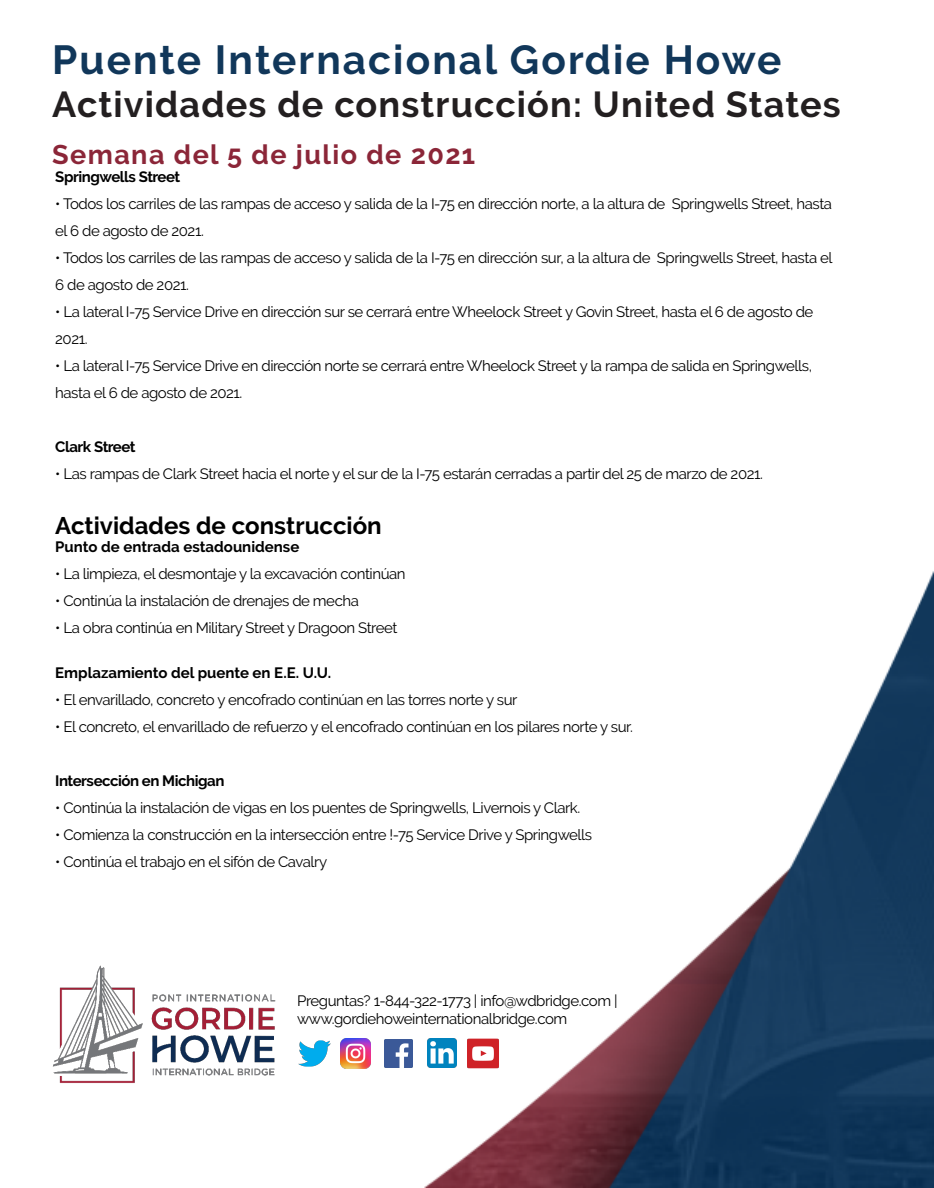
<style>
.page{position:relative;width:934px;height:1188px;background:#fff}
.page>*{position:absolute;margin:0;border:0;box-sizing:border-box;transform-origin:0 0}
.t1{font:700 40.5px "Raleway";letter-spacing:.05em;color:#11375a}
.t2{font:700 36px "Raleway";letter-spacing:.03em;color:#231f20}
.t3{font:700 27px "Raleway";letter-spacing:.05em;color:#8b2638}
.t4{font:700 24px "Raleway";color:#000}
.t5{font:15px/27px "Raleway";letter-spacing:-.03em;color:#000}
.t6{font:700 15px "Raleway";letter-spacing:-.015em;color:#000}
</style>
<div class="page">
<img style="left:343px;top:571px;width:590px;height:617px">
<img style="left:298px;top:1040px;width:33px;height:27px">
<img style="left:385px;top:1039px;width:28px;height:28px">
<img style="left:427px;top:1039px;width:29px;height:29px">
<img style="left:467px;top:1037px;width:32px;height:33px">
<img style="left:340px;top:1038px;width:30px;height:30px">
<img style="left:52px;top:965px;width:224px;height:118px">
<h1 class="t1" style="left:52px;top:36px;width:730px">Puente Internacional Gordie Howe</h1>
<h2 class="t2" style="left:52px;top:84px;width:789px">Actividades de construcción: United States</h2>
<h3 class="t3" style="left:52px;top:139px;width:424px">Semana del 5 de julio de 2021</h3>
<p class="t6" style="left:55px;top:168px;width:127px">Springwells Street</p>
<p class="t5" style="left:55px;top:190px;width:778px">• Todos los carriles de las rampas de acceso y salida de la I-75 en dirección norte, a la altura de Springwells Street, hasta el 6 de agosto de 2021.</p>
<p class="t5" style="left:55px;top:244px;width:778px">• Todos los carriles de las rampas de acceso y salida de la I-75 en dirección sur, a la altura de Springwells Street, hasta el<br>6 de agosto de 2021.</p>
<p class="t5" style="left:55px;top:298px;width:759px">• La lateral I-75 Service Drive en dirección sur se cerrará entre Wheelock Street y Govin Street, hasta el 6 de agosto de<br>2021.</p>
<p class="t5" style="left:55px;top:352px;width:758px">• La lateral I-75 Service Drive en dirección norte se cerrará entre Wheelock Street y la rampa de salida en Springwells, hasta el 6 de agosto de 2021.</p>
<p class="t6" style="left:55px;top:438px;width:82px">Clark Street</p>
<p class="t5" style="left:55px;top:460px;width:709px">• Las rampas de Clark Street hacia el norte y el sur de la I-75 estarán cerradas a partir del 25 de marzo de 2021.</p>
<h3 class="t4" style="left:55px;top:512px;width:328px">Actividades de construcción</h3>
<p class="t6" style="left:55px;top:539px;width:245px">Punto de entrada estadounidense</p>
<p class="t5" style="left:55px;top:561px;width:352px">• La limpieza, el desmontaje y la excavación continúan</p>
<p class="t5" style="left:55px;top:588px;width:305px">• Continúa la instalación de drenajes de mecha</p>
<p class="t5" style="left:55px;top:615px;width:343px">• La obra continúa en Military Street y Dragoon Street</p>
<p class="t6" style="left:55px;top:665px;width:277px">Emplazamiento del puente en E.E. U.U.</p>
<p class="t5" style="left:55px;top:687px;width:463px">• El envarillado, concreto y encofrado continúan en las torres norte y sur</p>
<p class="t5" style="left:55px;top:714px;width:579px">• El concreto, el envarillado de refuerzo y el encofrado continúan en los pilares norte y sur.</p>
<p class="t6" style="left:55px;top:773px;width:171px">Intersección en Michigan</p>
<p class="t5" style="left:55px;top:795px;width:526px">• Continúa la instalación de vigas en los puentes de Springwells, Livernois y Clark.</p>
<p class="t5" style="left:55px;top:822px;width:538px">• Comienza la construcción en la intersección entre !-75 Service Drive y Springwells</p>
<p class="t5" style="left:55px;top:849px;width:273px">• Continúa el trabajo en el sifón de Cavalry</p>
<p class="t5" style="left:297px;top:992px;width:322px;line-height:18px">Preguntas? 1-844-322-1773 | info@wdbridge.com | www.gordiehoweinternationalbridge.com</p>
</div>
